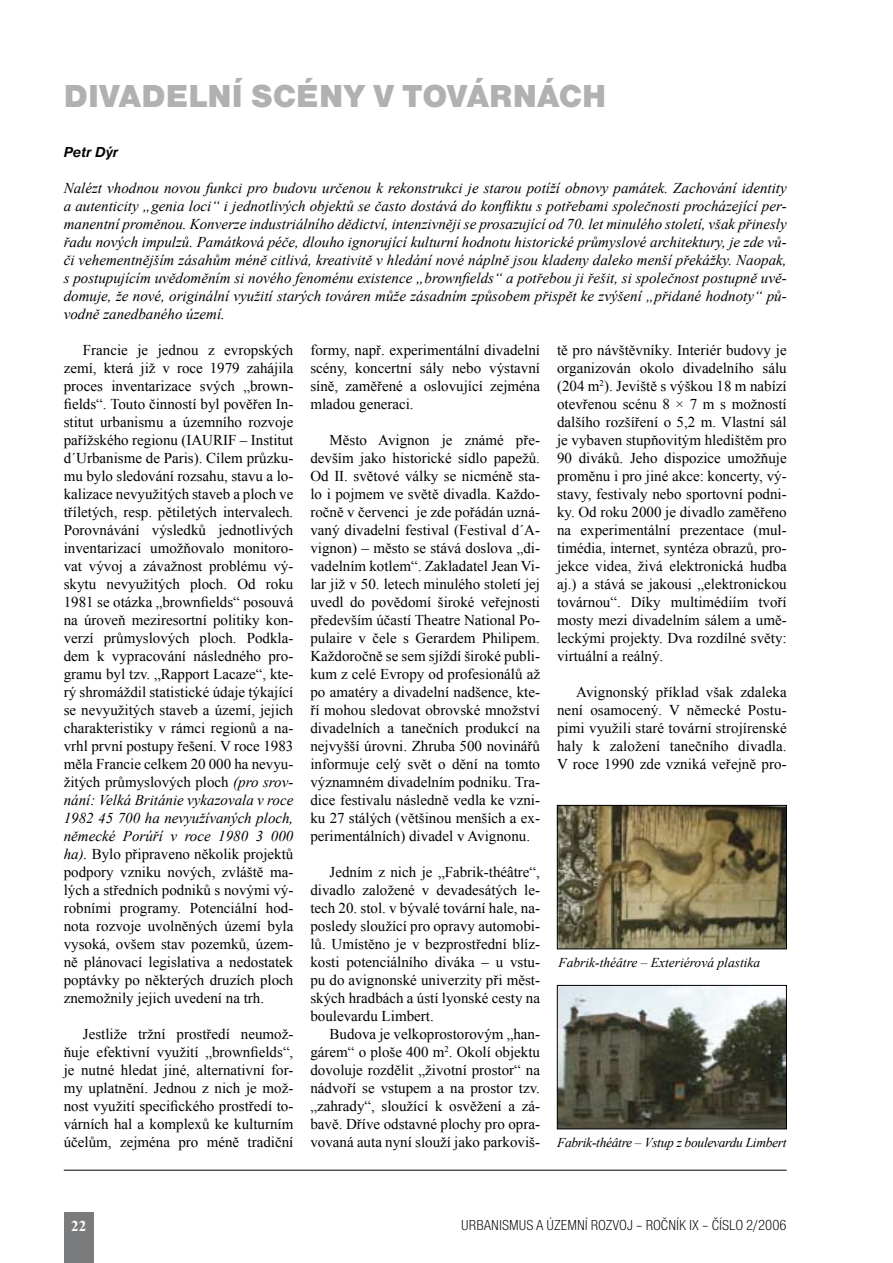
<style>
.page{position:relative;width:893px;height:1263px;background:#fff}
.page>*{position:absolute;margin:0;border:0;box-sizing:border-box;transform-origin:0 0}
.t1{font:33px "Nimbus Sans DOT Blac";color:#b0b1b3}
.t2{font:15px/18px "Times New Roman";color:#000;text-align:justify}
.t3{font:italic 15px/18px "Times New Roman";color:#000;text-align:justify}
.t4{font:15px "Nimbus Sans DOT Ligh Cond";color:#000}
.t5{font:italic 700 15px "Nimbus Sans DOT";color:#000}
.t6{font:700 15px "Times New Roman";color:#fff}
.t7{font:italic 13.5px "Times New Roman";letter-spacing:-.02em;color:#000}
.t8{font:italic 13.5px "Times New Roman";color:#000}
.s1{font-style:italic}
</style>
<div class="page">
<hr style="left:64px;top:1170px;width:723px;height:1px;background:#000">
<div style="left:64px;top:1212px;width:30px;height:51px;background:#7a7b7d"></div>
<img style="left:559px;top:987px;width:226px;height:140px">
<div style="left:557px;top:985px;width:230px;height:144px;border:1px solid #000"></div>
<img style="left:559px;top:807px;width:226px;height:140px">
<div style="left:557px;top:805px;width:230px;height:144px;border:1px solid #000"></div>
<h1 class="t1" style="left:64px;top:77px;width:99px">DIVADELNÍ</h1>
<h1 class="t1" style="left:251px;top:77px;width:240px">SCÉNY V TOVÁRNÁ</h1>
<h1 class="t1" style="left:559px;top:77px;width:49px">CH</h1>
<p class="t5" style="left:64px;top:144px;width:56px">Petr Dýr</p>
<p class="t3" style="left:64px;top:179px;width:724px">Nalézt vhodnou novou funkci pro budovu určenou k rekonstrukci je starou potíží obnovy památek. Zachování identity a autenticity „genia loci“ i jednotlivých objektů se často dostává do konfliktu s potřebami společnosti procházející per&shy;manentní proměnou. Konverze industriálního dědictví, intenzivněji se prosazující od 70. let minulého století, však přinesly řadu nových impulzů. Památková péče, dlouho ignorující kulturní hodnotu historické průmyslové architektury, je zde vů&shy;či vehementnějším zásahům méně citlivá, kreativitě v hledání nové náplně jsou kladeny daleko menší překážky. Naopak, s postupujícím uvědoměním si nového fenoménu existence „brownfields“ a potřebou ji řešit, si společnost postupně uvě&shy;domuje, že nové, originální využití starých továren může zásadním způsobem přispět ke zvýšení „přidané hodnoty“ pů&shy;vodně zanedbaného území.</p>
<p class="t2" style="left:64px;top:341px;width:231px;text-indent:19px">Francie je jednou z evropských zemí, která již v roce 1979 zahájila proces inventarizace svých „brown&shy;fields“. Touto činností byl pověřen In&shy;stitut urbanismu a územního rozvoje pařížského regionu (IAURIF</p>
<p class="t2" style="left:64px;top:431px;width:231px;text-indent:176px">– Institut d´Urbanisme de Paris). Cílem průzku&shy;mu bylo sledování rozsahu, stavu a lo&shy;kalizace nevyužitých staveb a ploch ve tříletých, resp. pětiletých intervalech.<br>Porovnávání výsledků jednotlivých inventarizací umožňovalo monitoro&shy;vat vývoj a závažnost problému vý&shy;skytu nevyužitých ploch. Od roku 1981 se otázka „brownfields“ posouvá na úroveň meziresortní politiky kon&shy;verzí průmyslových ploch. Podkla&shy;dem k vypracování následného pro&shy;gramu byl tzv. „Rapport Lacaze“, kte&shy;rý shromáždil statistické údaje týkající se nevyužitých staveb a území, jejich charakteristiky v rámci regionů a na&shy;vrhl první postupy řešení. V roce 1983 měla Francie celkem 20 000 ha nevyu&shy;žitých průmyslových ploch <span class="s1">(pro srov&shy;nání: Velká Británie vykazovala v roce 1982 45 700 ha nevyužívaných ploch, německé Porúří v roce 1980 3 000 ha).</span> Bylo připraveno několik projektů podpory vzniku nových, zvláště ma&shy;lých a středních podniků s novými vý&shy;robními programy. Potenciální hod&shy;nota rozvoje uvolněných území byla vysoká, ovšem stav pozemků, územ&shy;ně plánovací legislativa a nedostatek poptávky po některých druzích ploch znemožnily jejich uvedení na trh.</p>
<p class="t2" style="left:64px;top:1025px;width:231px;text-indent:19px">Jestliže tržní prostředí neumož&shy;ňuje efektivní využití „brownfields“, je nutné hledat jiné, alternativní for&shy;my uplatnění. Jednou z nich je mož&shy;nost využití specifického prostředí to&shy;várních hal a komplexů ke kulturním účelům, zejména pro méně tradiční</p>
<p class="t2" style="left:310px;top:341px;width:231px">formy, např. experimentální divadelní scény, koncertní sály nebo výstavní síně, zaměřené a oslovující zejména mladou generaci.</p>
<p class="t2" style="left:310px;top:431px;width:232px;text-indent:19px">Město Avignon je známé pře&shy;devším jako historické sídlo papežů.<br>Od II . světové války se nicméně sta&shy;lo i pojmem ve světě divadla. Každo&shy;ročně v červenci je zde pořádán uzná&shy;vaný divadelní festival (Festival d´A&shy;vignon) – město se stává doslova „di&shy;vadelním kotlem“. Zakladatel Jean Vi&shy;lar již v 50. letech minulého století jej uvedl do povědomí široké veřejnosti především účastí Theatre Natio-nal Po&shy;pulaire v čele s Gerardem Philipem.<br>Každoročně se sem sjíždí široké publi&shy;kum z celé Evropy od profesionálů až po amatéry a divadelní nadšence, kte&shy;ří mohou sledovat obrovské množství divadelních a tanečních produkcí na nejvyšší úrovni. Zhruba 500 novinářů informuje celý svět o dění na tomto významném divadelním podniku. Tra&shy;dice festivalu následně vedla ke vzni&shy;ku 27 stálých (většinou menších a ex&shy;perimentálních) divadel v Avignonu.</p>
<p class="t2" style="left:310px;top:863px;width:231px;text-indent:19px">Jedním z nich je „Fabrik-théâtre“, divadlo založené v devadesátých le&shy;tech 20. stol. v bývalé tovární hale, na&shy;posledy sloužící pro opravy automobi&shy;lů. Umístěno je v bezprostřední blíz&shy;kosti potenciálního diváka – u vstu&shy;pu do avignonské univerzity při měst&shy;ských hradbách a ústí lyonské cesty na boulevardu Limbert.</p>
<p class="t2" style="left:310px;top:1025px;width:231px;text-indent:19px">Budova je velkoprostorovým „han&shy;gárem“ o ploše 400 m<sup>2</sup>. Okolí objektu dovoluje rozdělit „životní prostor“ na nádvoří se vstupem a na prostor tzv. „zahrady“, sloužící k osvěžení a zá&shy;bavě. Dříve odstavné plochy pro opra&shy;vovaná auta nyní slouží jako parkoviš-</p>
<p class="t2" style="left:557px;top:341px;width:231px">tě pro návštěvníky. Interiér budovy je organizován okolo divadelního sálu (204 m<sup>2</sup>). Jeviště s výškou 18 m nabízí otevřenou scénu 8 × 7 m s možností dalšího rozšíření o 5,2 m. Vlastní sál je vybaven stupňovitým hledištěm pro 90 diváků. Jeho dispozice umožňuje proměnu i pro jiné akce: koncerty, vý&shy;stavy, festivaly nebo sportovní podni&shy;ky. Od roku 2000 je divadlo zaměřeno na experimentální prezentace (mul&shy;timédia, internet, syntéza obrazů, pro&shy;jekce videa, živá elektronická hudba aj.) a stává se jakousi „elektronickou továrnou“. Díky multimédiím tvoří mosty mezi divadelním sálem a umě&shy;leckými projekty. Dva rozdílné světy: virtuální a reálný.</p>
<p class="t2" style="left:557px;top:683px;width:231px;text-indent:19px">Avignonský příklad však zdaleka není osamocený. V německé Postu&shy;pimi využili staré tovární strojírenské haly k založení tanečního divadla.<br>V roce 1990 zde vzniká veřejně pro-</p>
<p class="t8" style="left:558px;top:953px;width:203px">Fabrik-théâtre – Exteriérová plastika</p>
<p class="t7" style="left:557px;top:1133px;width:231px">Fabrik-théâtre – Vstup z boulevardu Limbert</p>
<p class="t6" style="left:71px;top:1215px;width:16px">22</p>
<p class="t4" style="left:461px;top:1217px;width:327px">URBANISMUS A ÚZEMNÍ ROZVOJ – ROČNÍK IX – ČÍSLO 2/2006</p>
</div>
